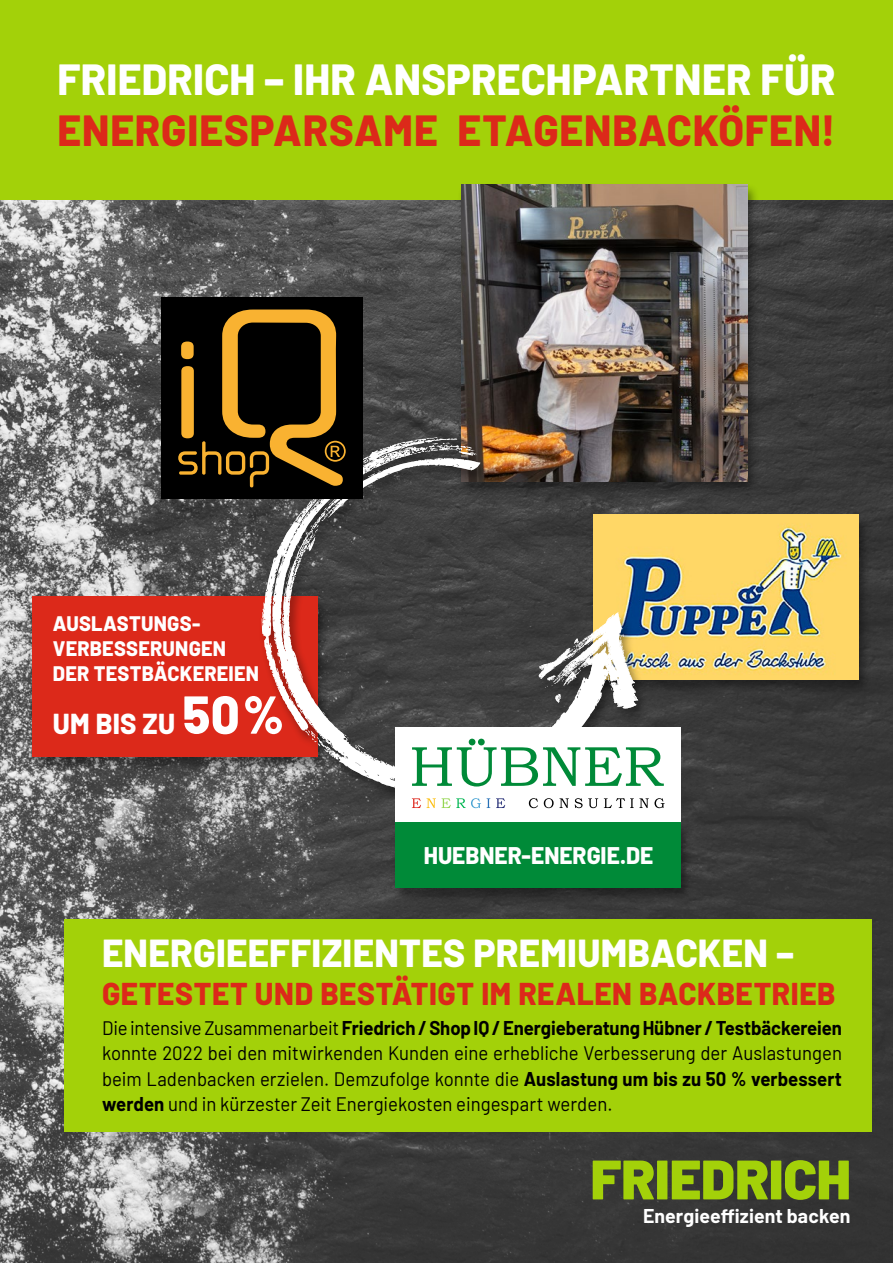
<style>
.page{position:relative;width:893px;height:1263px;background:#fff}
.page>*{position:absolute;margin:0;border:0;box-sizing:border-box;transform-origin:0 0}
.t1{font:900 55.5px "Barlow";letter-spacing:-.005em;color:#a3d109}
.t2{font:800 43.5px "Barlow";letter-spacing:.005em;color:#fff;scale:.95 1}
.t3{font:800 43.5px "Barlow";letter-spacing:.02em;color:#dc291a;scale:.95 1}
.t4{font:800 39px "Barlow";letter-spacing:.01em;color:#fff;scale:.95 1}
.t5{font:800 31.5px "Barlow";letter-spacing:.02em;color:#dc291a;scale:.95 1}
.t6{font:800 28.8px "Barlow";letter-spacing:.005em;color:#fff;scale:.95 1}
.t7{font:800 24px "Barlow";color:#fff;scale:.95 1}
.t8{font:800 21px/25.2px "Barlow";letter-spacing:.01em;color:#fff;scale:.95 1}
.t9{font:19.5px/25.5px "Barlow";color:#000;text-align:justify;scale:.95 1}
.t10{font:700 19.5px "Barlow";letter-spacing:.005em;color:#fff}
.s1{font-size:53.25px}
.s2{font-weight:700}
</style>
<div class="page">
<img style="left:0;top:199px;width:893px;height:1064px">
<div style="left:28px;top:596px;width:302px;height:177px;background:#000;opacity:.4"></div>
<div style="left:32px;top:597px;width:286px;height:160px;background:#dc291a"></div>
<div style="left:0;top:0;width:893px;height:199px;background:#a3d109"></div>
<div style="left:64px;top:919px;width:808px;height:213px;background:#a3d109"></div>
<div style="left:457px;top:183px;width:302px;height:315px;background:#000;opacity:.4"></div>
<img style="left:461px;top:184px;width:286px;height:298px">
<div style="left:589px;top:514px;width:282px;height:181px;background:#000;opacity:.4"></div>
<img style="left:650px;top:514px;width:209px;height:165px">
<div style="left:258px;top:437px;width:392px;height:372px;background:#000;opacity:.4"></div>
<svg style="left:262px;top:437px;width:347px;height:357px;fill:#424040"></svg>
<svg style="left:539px;top:612px;width:99px;height:97px"></svg>
<div style="left:161px;top:298px;width:201px;height:201px;background:#000"></div>
<svg style="left:178px;top:309px;width:168px;height:178px"></svg>
<div style="left:395px;top:728px;width:286px;height:160px;background:#fff"></div>
<div style="left:391px;top:822px;width:302px;height:82px;background:#000;opacity:.4"></div>
<div style="left:395px;top:823px;width:286px;height:65px;background:#008a38"></div>
<svg style="left:412px;top:739px;width:252px;height:47px"></svg>
<svg style="left:412px;top:798px;width:24px;height:10px"></svg>
<svg style="left:442px;top:798px;width:39px;height:10px"></svg>
<svg style="left:487px;top:798px;width:3px;height:10px"></svg>
<svg style="left:496px;top:798px;width:9px;height:10px"></svg>
<svg style="left:529px;top:798px;width:9px;height:10px"></svg>
<svg style="left:544px;top:798px;width:25px;height:10px"></svg>
<svg style="left:575px;top:798px;width:23px;height:10px"></svg>
<svg style="left:604px;top:798px;width:61px;height:10px"></svg>
<h2 class="t2" style="left:57px;top:47px;width:820px">FRIEDRICH – IHR ANSPRECHPARTNER FÜR</h2>
<h2 class="t3" style="left:57px;top:98px;width:821px">ENERGIESPARSAME ETAGENBACKÖFEN!</h2>
<p class="t8" style="left:53px;top:609px;width:219px">AUSLASTUNGS-<br>VERBESSERUNGEN<br>DER TESTBÄCKEREIEN</p>
<h3 class="t6" style="left:53px;top:702px;width:245px">UM BIS ZU <span class="s1">50%</span></h3>
<p class="t7" style="left:424px;top:838px;width:243px">HUEBNER-ENERGIE.DE</p>
<h3 class="t4" style="left:102px;top:924px;width:730px">ENERGIEEFFIZIENTES PREMIUMBACKEN –</h3>
<h3 class="t5" style="left:102px;top:970px;width:774px">GETESTET UND BESTÄTIGT IM REALEN BACKBETRIEB</h3>
<p class="t9" style="left:102px;top:1013px;width:780px">Die intensive Zusammenarbeit <span class="s2">Friedrich / Shop IQ / Energieberatung Hübner / Testbäckereien </span>konnte 2022 bei den mitwirkenden Kunden eine erhebliche Verbesserung der Auslastungen beim Ladenbacken erzielen. Demzufolge konnte die <span class="s2">Auslastung um bis zu 50 % verbessert werden</span> und in kürzester Zeit Energiekosten eingespart werden.</p>
<h1 class="t1" style="left:590px;top:1138px;width:261px">FRIEDRICH</h1>
<p class="t10" style="left:643px;top:1201px;width:209px">Energieeffizient backen</p>
</div>
